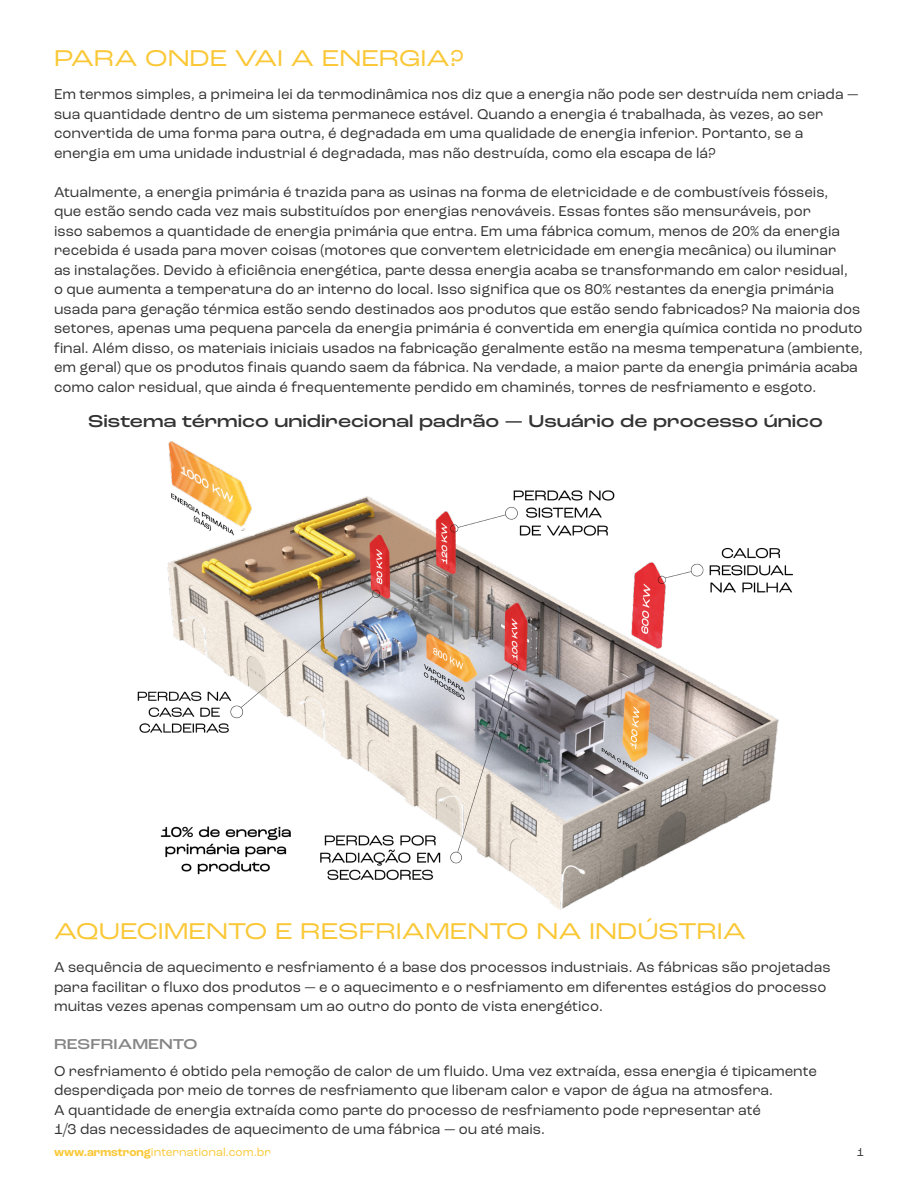
<style>
.page{position:relative;width:918px;height:1188px;background:#fff}
.page>*{position:absolute;margin:0;border:0;box-sizing:border-box;transform-origin:0 0}
.Paragraph_Style_1{font:expanded 24px "Roc Grotesk";color:#fac837}
.Paragraph_Style_3{font:500 expanded 18px "Roc Grotesk";color:#333}
.t1{font:15px/19.5px "Roc Grotesk";color:#333}
.Paragraph_Style_2{font:500 expanded 15px "Roc Grotesk";color:#858585}
.t2{font:12px "Roc Grotesk";color:#fac837}
.t3{font:12px "Roc Grotesk";color:#333}
.s1{font-weight:700}
</style>
<div class="page">
<img style="left:137px;top:441px;width:656px;height:469px">
<p class="Paragraph_Style_1" style="left:54px;top:44px;width:411px">PARA ONDE VAI A ENERGIA?</p>
<p class="t1" style="left:54px;top:85px;width:806px">Em termos simples, a primeira lei da termodinâmica nos diz que a energia não pode ser destruída nem criada — sua quantidade dentro de um sistema permanece estável. Quando a energia é trabalhada, às vezes, ao ser convertida de uma forma para outra, é degradada em uma qualidade de energia inferior. Portanto, se a energia em uma unidade industrial é degradada, mas não destruída, como ela escapa de lá?</p>
<p class="t1" style="left:54px;top:182px;width:811px">Atualmente, a energia primária é trazida para as usinas na forma de eletricidade e de combustíveis fósseis,<br>que estão sendo cada vez mais substituídos por energias renováveis. Essas fontes são mensuráveis, por<br>isso sabemos a quantidade de energia primária que entra. Em uma fábrica comum, menos de 20% da energia recebida é usada para mover coisas (motores que convertem eletricidade em energia mecânica) ou iluminar<br>as instalações. Devido à eficiência energética, parte dessa energia acaba se transformando em calor residual,<br>o que aumenta a temperatura do ar interno do local. Isso significa que os 80% restantes da energia primária usada para geração térmica estão sendo destinados aos produtos que estão sendo fabricados? Na maioria dos setores, apenas uma pequena parcela da energia primária é convertida em energia química contida no produto final. Além disso, os materiais iniciais usados na fabricação geralmente estão na mesma temperatura (ambiente, em geral) que os produtos finais quando saem da fábrica. Na verdade, a maior parte da energia primária acaba como calor residual, que ainda é frequentemente perdido em chaminés, torres de resfriamento e esgoto.</p>
<p class="Paragraph_Style_3" style="left:88px;top:410px;width:736px">Sistema térmico unidirecional padrão — Usuário de processo único</p>
<p class="Paragraph_Style_1" style="left:54px;top:917px;width:694px">AQUECIMENTO E RESFRIAMENTO NA INDÚSTRIA</p>
<p class="t1" style="left:54px;top:957px;width:778px">A sequência de aquecimento e resfriamento é a base dos processos industriais. As fábricas são projetadas para facilitar o fluxo dos produtos — e o aquecimento e o resfriamento em diferentes estágios do processo muitas vezes apenas compensam um ao outro do ponto de vista energético.</p>
<p class="Paragraph_Style_2" style="left:54px;top:1035px;width:145px">RESFRIAMENTO</p>
<p class="t1" style="left:54px;top:1061px;width:764px">O resfriamento é obtido pela remoção de calor de um fluido. Uma vez extraída, essa energia é tipicamente desperdiçada por meio de torres de resfriamento que liberam calor e vapor de água na atmosfera.<br>A quantidade de energia extraída como parte do processo de resfriamento pode representar até<br>1/3 das necessidades de aquecimento de uma fábrica — ou até mais.</p>
<p class="t2" style="left:54px;top:1144px;width:218px"><span class="s1">www.armstrong</span>international.com.br</p>
<p class="t3" style="left:857px;top:1144px;width:9px">1</p>
</div>
